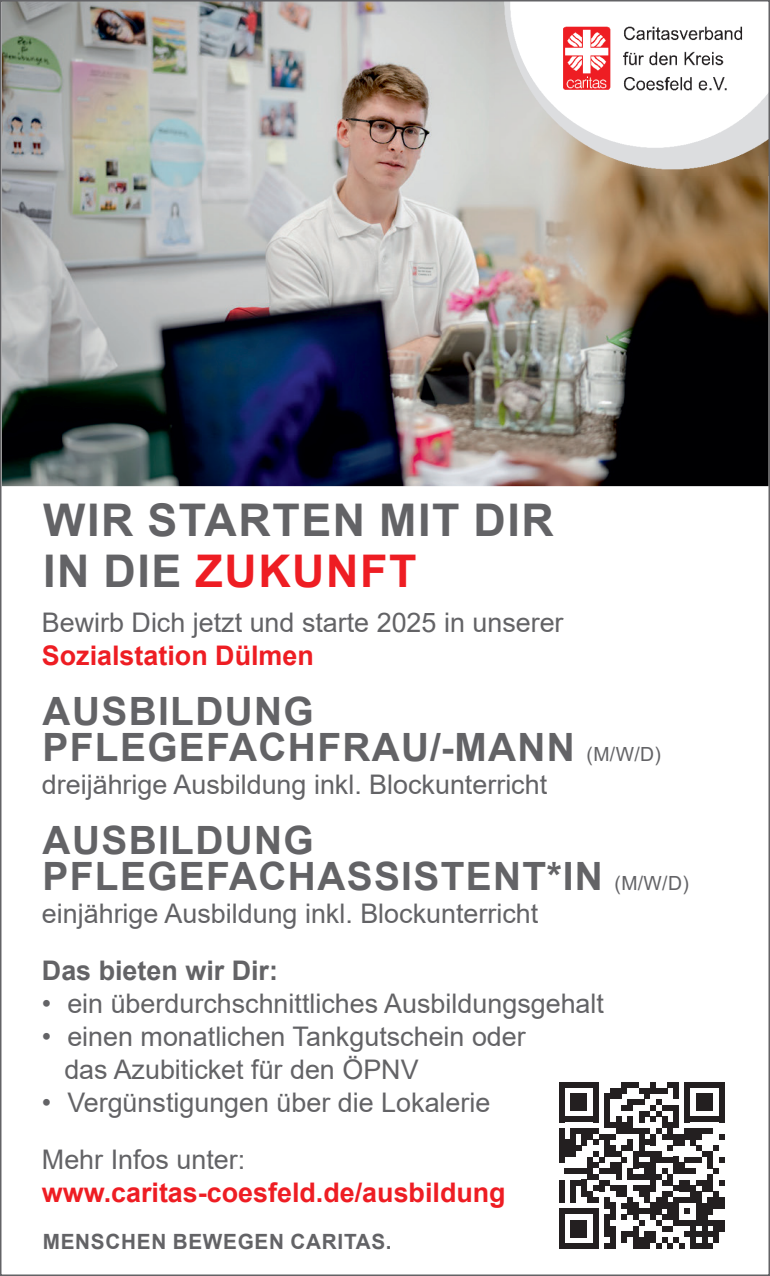
<style>
.page{position:relative;width:770px;height:1276px;background:#fff}
.page>*{position:absolute;margin:0;border:0;box-sizing:border-box;transform-origin:0 0}
.t1{font:700 45px/51px "Arial";letter-spacing:.035em;color:#636366}
.t2{font:700 39px/36px "Arial";letter-spacing:.035em;color:#636366}
.t3{font:27px/33px "Arial";color:#636366}
.t4{font:700 27px "Arial";color:#ee1d23}
.t5{font:700 27px "Arial";color:#636366}
.t6{font:700 21px "Arial";letter-spacing:.035em;color:#636366}
.s1{color:#ee1d23}
.s2{font-weight:400;font-size:19.5px}
</style>
<div class="page">
<img style="left:2px;top:2px;width:766px;height:484px">
<img style="left:499px;top:2px;width:269px;height:173px">
<div style="left:558px;top:1082px;width:6px;height:11px;background:#231f20"></div>
<div style="left:558px;top:1093px;width:6px;height:12px;background:#231f20"></div>
<div style="left:558px;top:1105px;width:6px;height:17px;background:#231f20"></div>
<div style="left:558px;top:1128px;width:6px;height:34px;background:#231f20"></div>
<div style="left:558px;top:1179px;width:6px;height:23px;background:#231f20"></div>
<div style="left:558px;top:1208px;width:6px;height:40px;background:#231f20"></div>
<svg style="left:564px;top:1082px;width:160px;height:166px"></svg>
<div style="left:719px;top:1197px;width:5px;height:11px;background:#231f20"></div>
<div style="left:719px;top:1220px;width:5px;height:11px;background:#231f20"></div>
<h1 class="t1" style="left:43px;top:495px;width:512px">WIR STARTEN MIT DIR<br>IN DIE <span class="s1">ZUKUNFT</span></h1>
<p class="t3" style="left:42px;top:606px;width:523px">Bewirb Dich jetzt und starte 2025 in unserer</p>
<p class="t4" style="left:42px;top:636px;width:273px">Sozialstation Dülmen</p>
<h2 class="t2" style="left:43px;top:694px;width:620px">AUSBILDUNG<br>PFLEGEFACHFRAU/-MANN <span class="s2">(M/W/D)</span></h2>
<p class="t3" style="left:42px;top:768px;width:506px">dreijährige Ausbildung inkl. Blockunterricht</p>
<h2 class="t2" style="left:43px;top:823px;width:647px">AUSBILDUNG<br>PFLEGEFACHASSISTENT*IN <span class="s2">(M/W/D)</span></h2>
<p class="t3" style="left:42px;top:897px;width:498px">einjährige Ausbildung inkl. Blockunterricht</p>
<p class="t5" style="left:42px;top:951px;width:238px">Das bieten wir Dir:</p>
<p class="t3" style="left:42px;top:987px;width:563px">• ein überdurchschnittliches Ausbildungsgehalt</p>
<p class="t3" style="left:64px;top:1020px;width:463px;text-indent:-22px">• einen monatlichen Tankgutschein oder das Azubiticket für den ÖPNV</p>
<p class="t3" style="left:42px;top:1074px;width:450px;line-height:57px">• Vergünstigungen über die Lokalerie<br>Mehr Infos unter:</p>
<p class="t4" style="left:42px;top:1173px;width:465px">www.caritas-coesfeld.de/ausbildung</p>
<p class="t6" style="left:43px;top:1226px;width:350px">MENSCHEN BEWEGEN CARITAS.</p>
</div>
